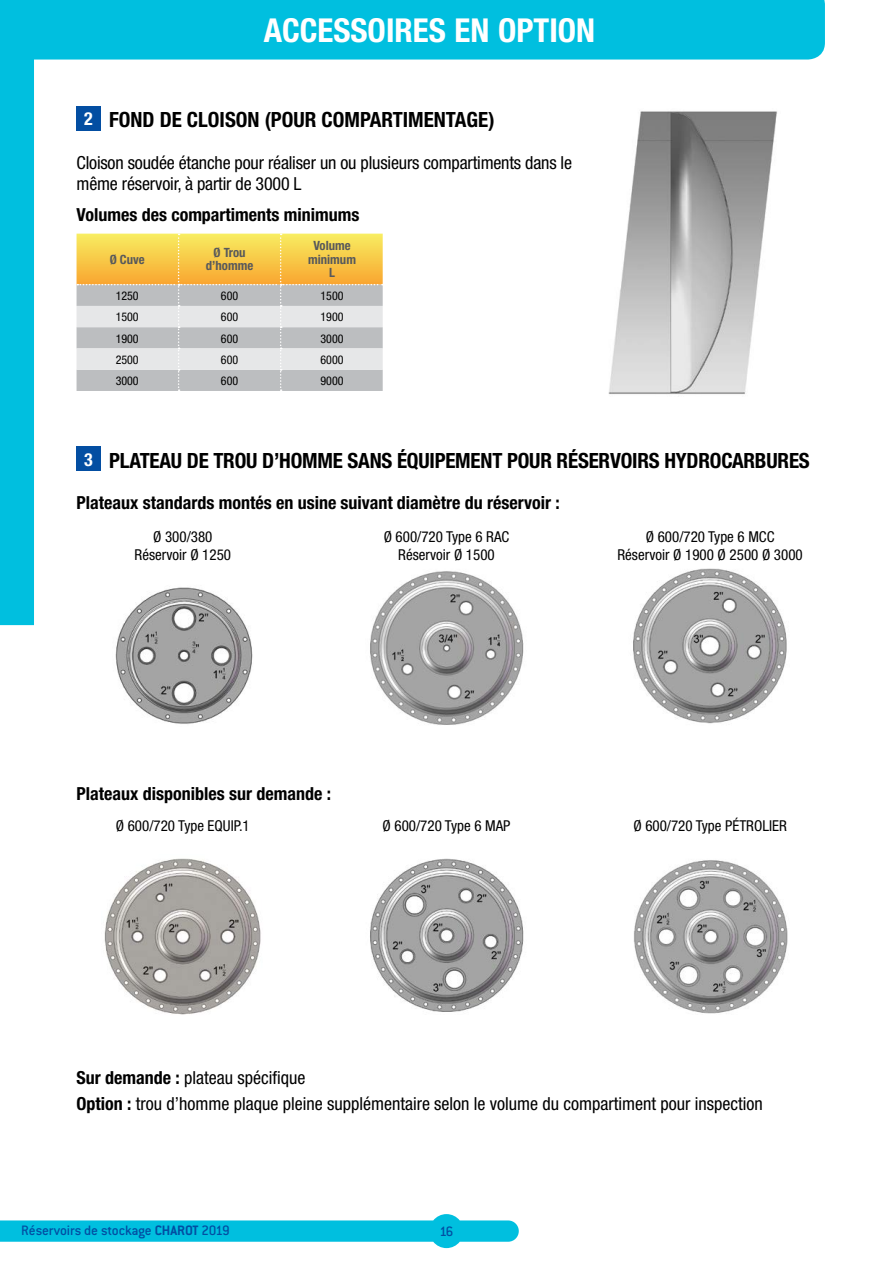
<style>
.page{position:relative;width:893px;height:1263px;background:#fff}
.page>*{position:absolute;margin:0;border:0;box-sizing:border-box;transform-origin:0 0}
.t1{font:700 condensed 33px "Helvetica Neue";color:#fff}
.t2{font:700 condensed 21px "Helvetica Neue";letter-spacing:-.01em;color:#000}
.t3{font:condensed 18px/21.6px "Helvetica Neue";color:#000}
.t4{font:700 condensed 18px "Helvetica Neue";color:#000}
.t5{font:condensed 15px/18px "Helvetica Neue";color:#000;text-align:center}
.t6{font:500 15px "Conduit ITC";letter-spacing:-.015em;color:#034ea2}
.t7{font:700 condensed 12.75px/13.5px "Helvetica Neue";color:#58595b;text-align:center}
.t8{font:condensed 12px "Helvetica Neue";color:#000}
.s1{font-size:18px;color:#fff}
.s2{font-weight:700}
</style>
<div class="page">
<svg style="left:0;top:1214px;width:519px;height:34px"></svg>
<div style="left:34px;top:0;width:791px;height:60px;background:#00bfdf"></div>
<div style="left:0;top:0;width:34px;height:625px;background:#00bfdf"></div>
<div style="left:77px;top:106px;width:24px;height:24px;background:#034ea2"></div>
<svg style="left:77px;top:234px;width:306px;height:157px;background:#dbcda5"></svg>
<div style="left:77px;top:446px;width:24px;height:24px;background:#034ea2"></div>
<img style="left:633px;top:568px;width:154px;height:156px">
<img style="left:634px;top:860px;width:154px;height:154px">
<img style="left:115px;top:587px;width:138px;height:137px">
<img style="left:370px;top:571px;width:154px;height:154px">
<img style="left:370px;top:858px;width:154px;height:154px">
<img style="left:104px;top:858px;width:157px;height:157px">
<img style="left:608px;top:111px;width:169px;height:284px">
<h1 class="t1" style="left:264px;top:10px;width:138px">ACCESSOIRES</h1>
<h1 class="t1" style="left:455px;top:10px;width:139px">EN OPTION</h1>
<p class="t2" style="left:84px;top:107px;width:412px"><span class="s1">2</span> Fond de cloison (pour compartimentage)</p>
<p class="t3" style="left:77px;top:152px;width:497px">Cloison soudée étanche pour réaliser un ou plusieurs compartiments dans le même réservoir, à partir de 3000 L</p>
<p class="t4" style="left:77px;top:203px;width:284px">Volumes des compartiments minimums</p>
<p class="t7" style="left:110px;top:252px;width:36px">Ø Cuve</p>
<p class="t7" style="left:206px;top:245px;width:49px">Ø Trou d’homme</p>
<p class="t7" style="left:308px;top:239px;width:49px">Volume minimum<br>L</p>
<p class="t8" style="left:116px;top:289px;width:25px">1250</p>
<p class="t8" style="left:221px;top:289px;width:19px">600</p>
<p class="t8" style="left:321px;top:289px;width:25px">1500</p>
<p class="t8" style="left:116px;top:310px;width:25px">1500</p>
<p class="t8" style="left:221px;top:310px;width:19px">600</p>
<p class="t8" style="left:321px;top:310px;width:25px">1900</p>
<p class="t8" style="left:116px;top:331px;width:25px">1900</p>
<p class="t8" style="left:221px;top:331px;width:19px">600</p>
<p class="t8" style="left:321px;top:331px;width:25px">3000</p>
<p class="t8" style="left:116px;top:353px;width:25px">2500</p>
<p class="t8" style="left:221px;top:353px;width:19px">600</p>
<p class="t8" style="left:321px;top:353px;width:25px">6000</p>
<p class="t8" style="left:116px;top:374px;width:25px">3000</p>
<p class="t8" style="left:221px;top:374px;width:19px">600</p>
<p class="t8" style="left:321px;top:374px;width:25px">9000</p>
<p class="t2" style="left:84px;top:447px;width:727px"><span class="s1">3</span> Plateau de trou d’homme sans équipement pour réservoirs hydrocarbures</p>
<p class="t4" style="left:77px;top:492px;width:485px">Plateaux standards montés en usine suivant diamètre du réservoir :</p>
<p class="t5" style="left:135px;top:528px;width:98px">Ø 300/380<br>Réservoir Ø 1250</p>
<p class="t5" style="left:384px;top:528px;width:127px">Ø 600/720 Type 6 RAC<br>Réservoir Ø 1500</p>
<p class="t4" style="left:77px;top:782px;width:256px">Plateaux disponibles sur demande :</p>
<p class="t5" style="left:116px;top:817px;width:135px">Ø 600/720 Type EQUIP.1</p>
<p class="t5" style="left:383px;top:817px;width:129px">Ø 600/720 Type 6 MAP</p>
<p class="t5" style="left:617px;top:528px;width:187px">Ø 600/720 Type 6 MCC<br>Réservoir Ø 1900 Ø 2500 Ø 3000</p>
<p class="t5" style="left:633px;top:817px;width:155px">Ø 600/720 Type PÉTROLIER</p>
<p class="t3" style="left:77px;top:1065px;width:688px;line-height:25.8px"><span class="s2">Sur demande :</span> plateau spécifique<br><span class="s2">Option :</span> trou d’homme plaque pleine supplémentaire selon le volume du compartiment pour inspection</p>
<p class="t6" style="left:21px;top:1222px;width:210px">Réservoirs de stockage <span class="s2">CHAROT</span> 2019</p>
<p class="t6" style="left:439px;top:1223px;width:16px">16</p>
</div>
